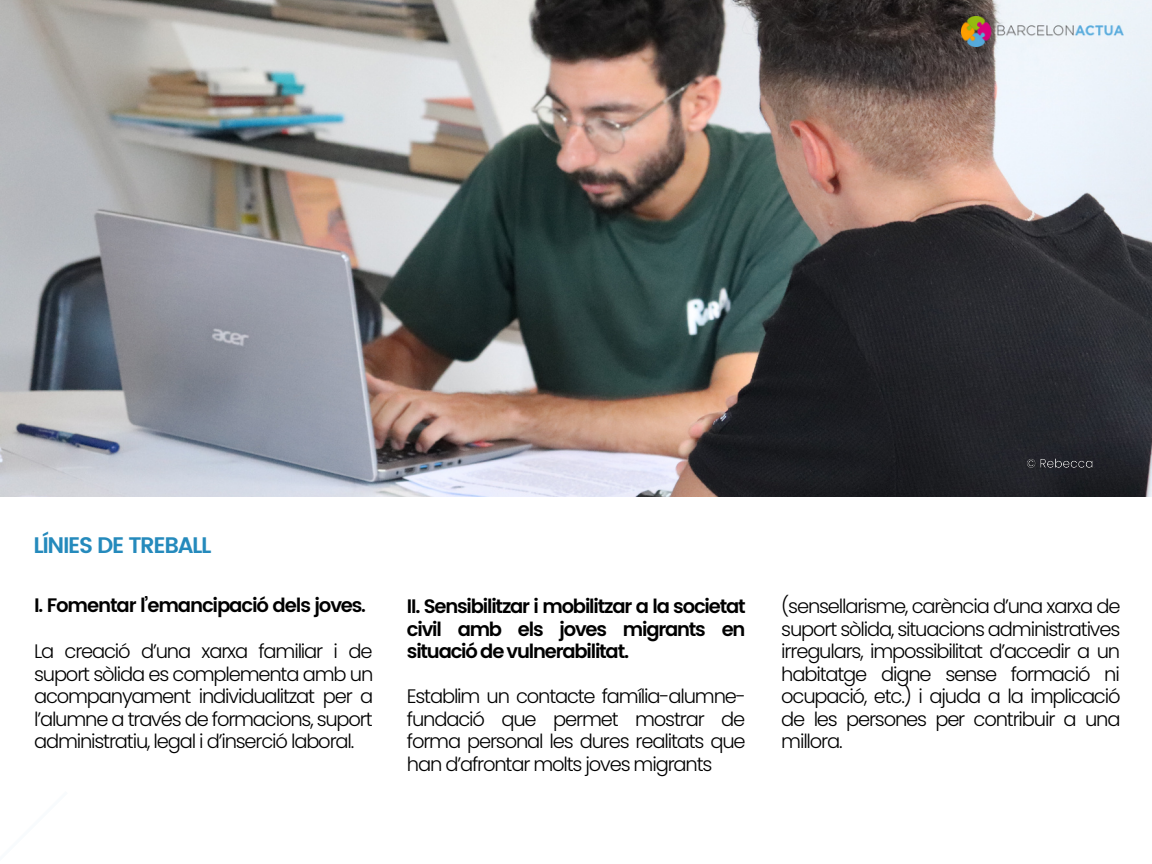
<style>
.page{position:relative;width:1152px;height:864px;background:#fff}
.page>*{position:absolute;margin:0;border:0;box-sizing:border-box;transform-origin:0 0}
.t1{font:600 22.5px "Poppins";letter-spacing:-.06em;color:#258abc}
.t2{font:300 19.5px/22.5px "Poppins";letter-spacing:-.06em;color:#000;text-align:justify}
.t3{font:600 19.5px/22.5px "Poppins";letter-spacing:-.06em;color:#000;text-align:justify}
</style>
<div class="page">
<img style="left:0;top:0;width:1152px;height:496px">
<img style="left:1024px;top:452px;width:72px;height:24px">
<img style="left:961px;top:17px;width:162px;height:30px">
<p class="t1" style="left:33px;top:532px;width:180px">LÍNIES DE TREBALL</p>
<p class="t3" style="left:34px;top:594px;width:334px">I. Fomentar l’emancipació dels joves.</p>
<p class="t2" style="left:34px;top:640px;width:341px">La creació d’una xarxa familiar i de suport sòlida es complementa amb un acompanyament individualitzat per a l’alumne a través de formacions, suport administratiu, legal i d’inserció laboral.</p>
<p class="t3" style="left:407px;top:595px;width:340px">II. Sensibilitzar i mobilitzar a la societat civil amb els joves migrants en situació de vulnerabilitat.</p>
<p class="t2" style="left:407px;top:685px;width:341px">Establim un contacte família-alumne&shy;fundació que permet mostrar de forma personal les dures realitats que han d’afrontar molts joves migrants</p>
<p class="t2" style="left:781px;top:595px;width:341px">(sensellarisme, carència d’una xarxa de suport sòlida, situacions administratives irregulars, impossibilitat d’accedir a un habitatge digne sense formació ni ocupació, etc.) i ajuda a la implicació de les persones per contribuir a una millora.</p>
</div>
